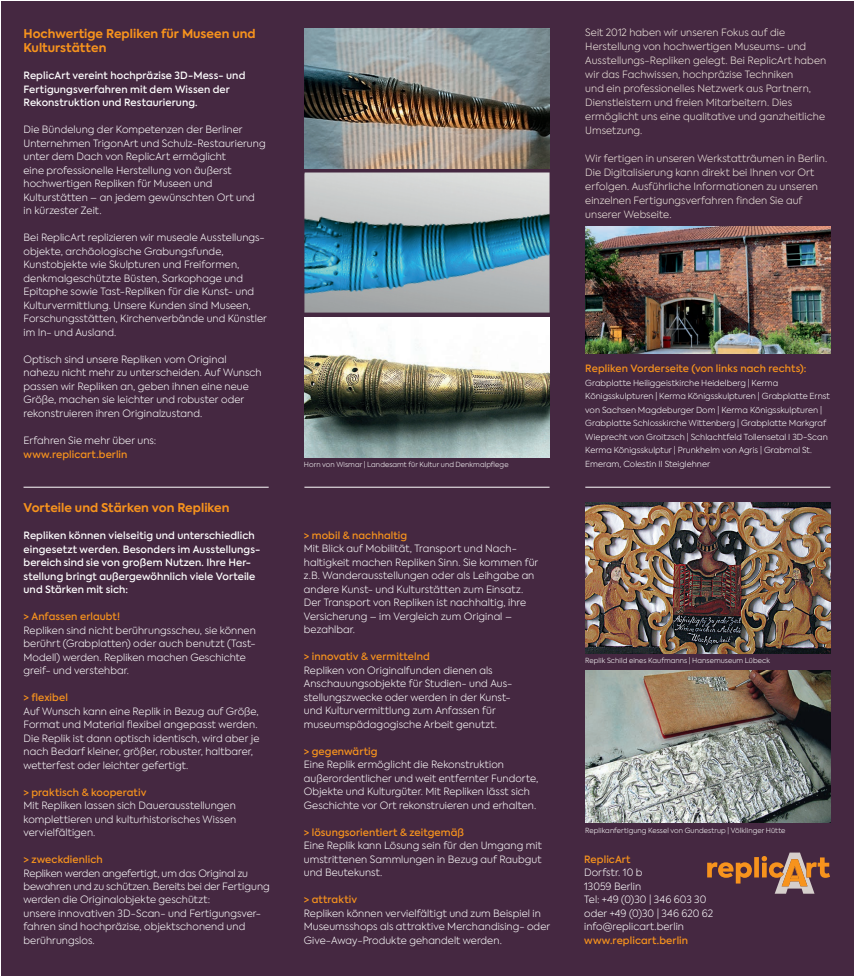
<style>
.page{position:relative;width:854px;height:976px;background:#fff}
.page>*{position:absolute;margin:0;border:0;box-sizing:border-box;transform-origin:0 0}
.t1{font:700 12px/14.4px "Axiforma";color:#f7931d}
.t2{font:300 10px/13.5px "Axiforma";letter-spacing:.005em;color:#fff}
.t3{font:300 10px/14px "Axiforma";letter-spacing:.005em;color:#f0e8df}
.t4{font:500 10px/13.5px "Axiforma";letter-spacing:.01em;color:#fff}
.t5{font:500 10px "Axiforma";letter-spacing:.01em;color:#f7931d}
.t6{font:300 8.3px/13.5px "Axiforma";letter-spacing:.005em;color:#fff}
.t7{font:300 7px "Axiforma";letter-spacing:.01em;color:#fff}
</style>
<div class="page">
<div style="left:1px;top:1px;width:852px;height:974px;background:#452841"></div>
<img style="left:585px;top:670px;width:245px;height:151px">
<svg style="left:707px;top:852px;width:122px;height:41px"></svg>
<hr style="left:24px;top:486px;width:244px;height:1px;background:#fff">
<hr style="left:304px;top:486px;width:245px;height:1px;background:#fff">
<hr style="left:585px;top:486px;width:245px;height:1px;background:#fff">
<img style="left:585px;top:502px;width:245px;height:151px">
<img style="left:304px;top:317px;width:245px;height:140px">
<img style="left:304px;top:172px;width:245px;height:140px">
<img style="left:304px;top:28px;width:245px;height:140px">
<img style="left:585px;top:226px;width:244px;height:127px">
<p class="t1" style="left:24px;top:26px;width:233px">Hochwertige Repliken für Museen und<br>Kulturstätten</p>
<p class="t4" style="left:24px;top:69px;width:223px">ReplicArt vereint hochpräzise 3D-Mess- und<br>Fertigungsverfahren mit dem Wissen der<br>Rekonstruktion und Restaurierung.</p>
<p class="t2" style="left:24px;top:123px;width:243px">Die Bündelung der Kompetenzen der Berliner Unternehmen TrigonArt und Schulz-Restaurierung unter dem Dach von ReplicArt ermöglicht<br>eine professionelle Herstellung von äußerst hochwertigen Repliken für Museen und Kulturstätten – an jedem gewünschten Ort und in kürzester Zeit.</p>
<p class="t2" style="left:24px;top:231px;width:245px">Bei ReplicArt replizieren wir museale Ausstellungs&shy;objekte, archäologische Grabungsfunde, Kunstobjekte wie Skulpturen und Freiformen, denkmalgeschützte Büsten, Sarkophage und Epitaphe sowie Tast-Repliken für die Kunst- und Kulturvermittlung. Unsere Kunden sind Museen, Forschungsstätten, Kirchenverbände und Künstler im In- und Ausland.</p>
<p class="t2" style="left:24px;top:352px;width:239px">Optisch sind unsere Repliken vom Original nahezu nicht mehr zu unterscheiden. Auf Wunsch passen wir Repliken an, geben ihnen eine neue Größe, machen sie leichter und robuster oder rekonstruieren ihren Originalzustand.</p>
<p class="t2" style="left:24px;top:434px;width:134px">Erfahren Sie mehr über uns:</p>
<p class="t5" style="left:24px;top:447px;width:105px">www.replicart.berlin</p>
<p class="t1" style="left:24px;top:500px;width:207px">Vorteile und Stärken von Repliken</p>
<p class="t4" style="left:24px;top:528px;width:238px">Repliken können vielseitig und unterschiedlich eingesetzt werden. Besonders im Ausstellungs&shy;bereich sind sie von großem Nutzen. Ihre Her&shy;stellung bringt außergewöhnlich viele Vorteile und Stärken mit sich:</p>
<p class="t5" style="left:24px;top:609px;width:98px">&gt; Anfassen erlaubt!</p>
<p class="t2" style="left:24px;top:623px;width:234px">Repliken sind nicht berührungsscheu, sie können berührt (Grabplatten) oder auch benutzt (Tast-Modell) werden. Repliken machen Geschichte greif- und verstehbar.</p>
<p class="t5" style="left:24px;top:690px;width:46px">&gt; flexibel</p>
<p class="t2" style="left:24px;top:704px;width:237px">Auf Wunsch kann eine Replik in Bezug auf Größe, Format und Material flexibel angepasst werden.<br>Die Replik ist dann optisch identisch, wird aber je nach Bedarf kleiner, größer, robuster, haltbarer, wetterfest oder leichter gefertigt.</p>
<p class="t5" style="left:24px;top:785px;width:124px">&gt; praktisch &amp; kooperativ</p>
<p class="t2" style="left:24px;top:798px;width:214px;text-align:justify">Mit Repliken lassen sich Dauerausstellungen komplettieren und kulturhistorisches Wissen vervielfältigen.</p>
<p class="t5" style="left:24px;top:852px;width:81px">&gt; zweckdienlich</p>
<p class="t2" style="left:24px;top:866px;width:248px">Repliken werden angefertigt, um das Original zu bewahren und zu schützen. Bereits bei der Fertigung werden die Originalobjekte geschützt:<br>unsere innovativen 3D-Scan- und Fertigungsver&shy;fahren sind hochpräzise, objektschonend und berührungslos.</p>
<p class="t3" style="left:585px;top:25px;width:242px">Seit 2012 haben wir unseren Fokus auf die Herstellung von hochwertigen Museums- und Ausstellungs-Repliken gelegt. Bei ReplicArt haben wir das Fachwissen, hochpräzise Techniken<br>und ein professionelles Netzwerk aus Partnern, Dienstleistern und freien Mitarbeitern. Dies ermöglicht uns eine qualitative und ganzheitliche Umsetzung.</p>
<p class="t3" style="left:585px;top:151px;width:243px">Wir fertigen in unseren Werkstatträumen in Berlin.<br>Die Digitalisierung kann direkt bei Ihnen vor Ort erfolgen. Ausführliche Informationen zu unseren einzelnen Fertigungsverfahren finden Sie auf unserer Webseite.</p>
<p class="t7" style="left:304px;top:460px;width:206px">Horn von Wismar | Landesamt für Kultur und Denkmalpflege</p>
<p class="t5" style="left:304px;top:528px;width:105px">&gt; mobil &amp; nachhaltig</p>
<p class="t2" style="left:304px;top:541px;width:236px">Mit Blick auf Mobilität, Transport und Nach&shy;haltigkeit machen Repliken Sinn. Sie kommen für z.B. Wanderausstellungen oder als Leihgabe an andere Kunst- und Kulturstätten zum Einsatz.<br>Der Transport von Repliken ist nachhaltig, ihre Versicherung – im Vergleich zum Original – bezahlbar.</p>
<p class="t5" style="left:304px;top:649px;width:127px">&gt; innovativ &amp; vermittelnd</p>
<p class="t2" style="left:304px;top:663px;width:210px">Repliken von Originalfunden dienen als Anschauungsobjekte für Studien- und Aus&shy;stellungszwecke oder werden in der Kunst&shy;und Kulturvermittlung zum Anfassen für museumspädagogische Arbeit genutzt.</p>
<p class="t5" style="left:304px;top:744px;width:75px">&gt; gegenwärtig</p>
<p class="t2" style="left:304px;top:757px;width:236px">Eine Replik ermöglicht die Rekonstruktion außerordentlicher und weit entfernter Fundorte, Objekte und Kulturgüter. Mit Repliken lässt sich Geschichte vor Ort rekonstruieren und erhalten.</p>
<p class="t5" style="left:304px;top:825px;width:162px">&gt; lösungsorientiert &amp; zeitgemäß</p>
<p class="t2" style="left:304px;top:838px;width:239px;text-align:justify">Eine Replik kann Lösung sein für den Umgang mit umstrittenen Sammlungen in Bezug auf Raubgut und Beutekunst.</p>
<p class="t5" style="left:304px;top:892px;width:55px">&gt; attraktiv</p>
<p class="t2" style="left:304px;top:906px;width:248px">Repliken können vervielfältigt und zum Beispiel in<br>Museumsshops als attraktive Merchandising- oder<br>Give-Away-Produkte gehandelt werden.</p>
<p class="t5" style="left:585px;top:362px;width:222px">Repliken Vorderseite (von links nach rechts):</p>
<p class="t6" style="left:585px;top:376px;width:246px">Grabplatte Heiliggeistkirche Heidelberg | Kerma Königsskulpturen | Kerma Königsskulpturen | Grabplatte Ernst von Sachsen Magdeburger Dom | Kerma Königsskulpturen | Grabplatte Schlosskirche Wittenberg | Grabplatte Markgraf Wieprecht von Groitzsch | Schlachtfeld Tollensetal I 3D-Scan Kerma Königsskulptur | Prunkhelm von Agris | Grabmal St.<br>Emeram, Colestin II Steiglehner</p>
<p class="t7" style="left:585px;top:655px;width:186px">Replik Schild eines Kaufmanns | Hansemuseum Lübeck</p>
<p class="t7" style="left:585px;top:825px;width:202px">Replikanfertigung Kessel von Gundestrup | Völklinger Hütte</p>
<p class="t5" style="left:584px;top:852px;width:48px">ReplicArt</p>
<p class="t2" style="left:584px;top:865px;width:131px">Dorfstr. 10 b<br>13059 Berlin<br>Tel: +49 (0)30 | 346 603 30 oder +49 (0)30 | 346 620 62 info@replicart.berlin</p>
<p class="t5" style="left:584px;top:933px;width:105px">www.replicart.berlin</p>
</div>
